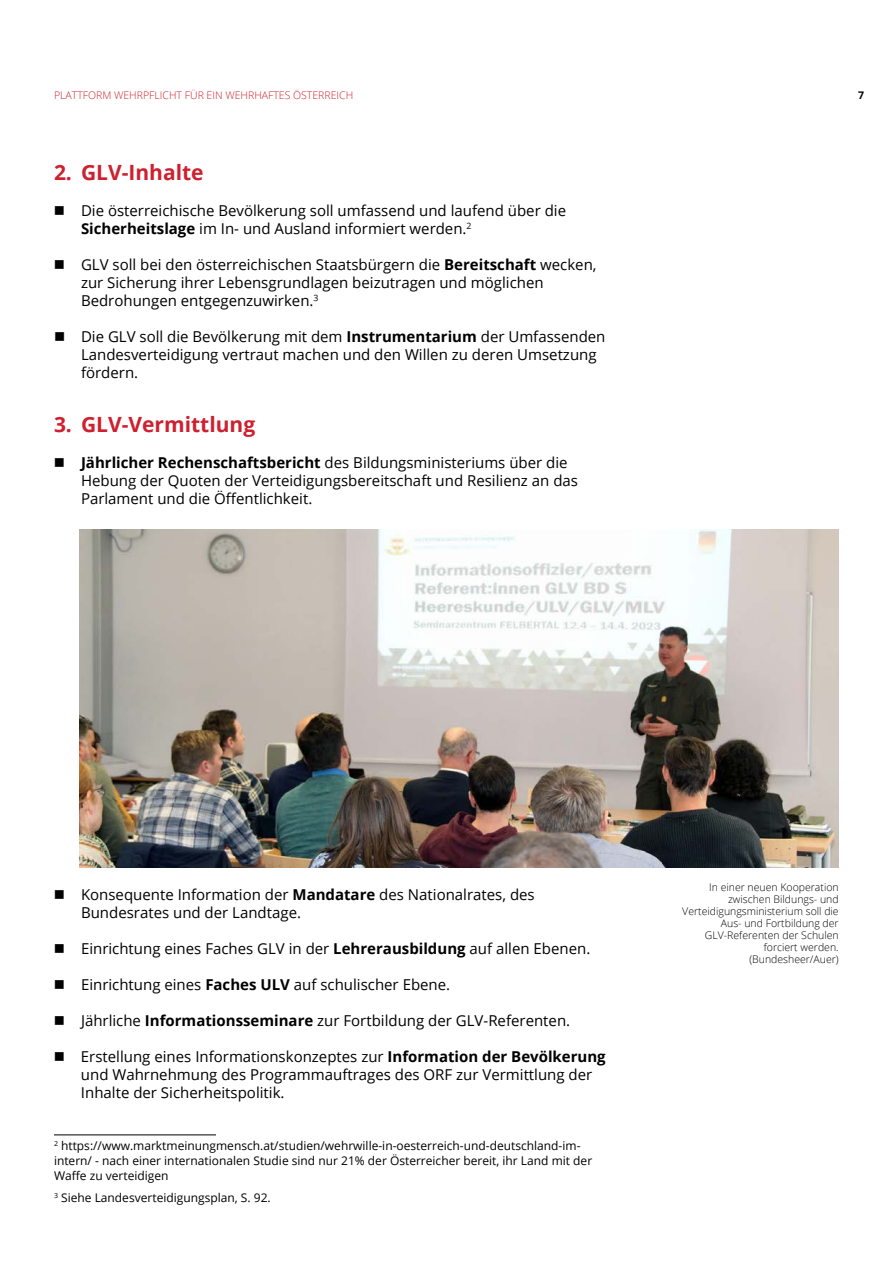
<style>
.page{position:relative;width:893px;height:1263px;background:#fff}
.page>*{position:absolute;margin:0;border:0;box-sizing:border-box;transform-origin:0 0}
.t1{font:700 21px "Open Sans";color:#ce202f}
.t2{font:15px/18px "Open Sans";color:#000}
.t3{font:12px/15px "Open Sans";color:#000}
.t4{font:300 10.5px/12px "Open Sans";color:#000;text-align:right}
.t5{font:300 10.5px "Open Sans";color:#ce202f}
.t6{font:700 10.5px "Open Sans";color:#000}
.s1{font-weight:700}
</style>
<div class="page">
<img style="left:80px;top:529px;width:758px;height:338px">
<hr style="left:54px;top:1134px;width:162px;height:1px;background:#000">
<p class="t5" style="left:54px;top:88px;width:301px">PLATTFORM WEHRPFLICHT FÜR EIN WEHRHAFTES ÖSTERREICH</p>
<p class="t6" style="left:858px;top:88px;width:7px">7</p>
<h1 class="t1" style="left:54px;top:158px;width:151px">2. GLV-Inhalte</h1>
<p class="t2" style="left:81px;top:201px;width:487px">Die österreichische Bevölkerung soll umfassend und laufend über die<br><span class="s1">Sicherheitslage</span> im In- und Ausland informiert werden.<sup>2</sup></p>
<p class="t2" style="left:81px;top:255px;width:517px">GLV soll bei den österreichischen Staatsbürgern die <span class="s1">Bereitschaft</span> wecken, zur Sicherung ihrer Lebensgrundlagen beizutragen und möglichen<br>Bedrohungen entgegenzuwirken.<sup>3</sup></p>
<p class="t2" style="left:81px;top:327px;width:526px">Die GLV soll die Bevölkerung mit dem <span class="s1">Instrumentarium</span> der Umfassenden<br>Landesverteidigung vertraut machen und den Willen zu deren Umsetzung fördern.</p>
<h1 class="t1" style="left:54px;top:410px;width:203px">3. GLV-Vermittlung</h1>
<p class="t2" style="left:81px;top:453px;width:499px"><span class="s1">Jährlicher Rechenschaftsbericht</span> des Bildungsministeriums über die<br>Hebung der Quoten der Verteidigungsbereitschaft und Resilienz an das<br>Parlament und die Öffentlichkeit.</p>
<p class="t2" style="left:81px;top:885px;width:455px">Konsequente Information der <span class="s1">Mandatare</span> des Nationalrates, des<br>Bundesrates und der Landtage.</p>
<p class="t2" style="left:81px;top:939px;width:511px">Einrichtung eines Faches GLV in der <span class="s1">Lehrerausbildung</span> auf allen Ebenen.</p>
<p class="t2" style="left:81px;top:975px;width:371px">Einrichtung eines <span class="s1">Faches ULV</span> auf schulischer Ebene.</p>
<p class="t2" style="left:81px;top:1011px;width:491px">Jährliche <span class="s1">Informationsseminare</span> zur Fortbildung der GLV-Referenten.</p>
<p class="t2" style="left:81px;top:1047px;width:526px">Erstellung eines Informationskonzeptes zur <span class="s1">Information der Bevölkerung </span>und Wahrnehmung des Programmauftrages des ORF zur Vermittlung der<br>Inhalte der Sicherheitspolitik.</p>
<p class="t3" style="left:54px;top:1138px;width:540px"><sup>2</sup> https://www.marktmeinungmensch.at/studien/wehrwille-in-oesterreich-und-deutschland-im&shy;intern/ - nach einer internationalen Studie sind nur 21% der Österreicher bereit, ihr Land mit der<br>Waffe zu verteidigen</p>
<p class="t3" style="left:54px;top:1189px;width:218px"><sup>3</sup> Siehe Landesverteidigungsplan, S. 92.</p>
<p class="t4" style="left:682px;top:881px;width:158px">In einer neuen Kooperation zwischen Bildungs- und<br>Verteidigungsministerium soll die<br>Aus- und Fortbildung der<br>GLV-Referenten der Schulen forciert werden. (Bundesheer/Auer)</p>
</div>
